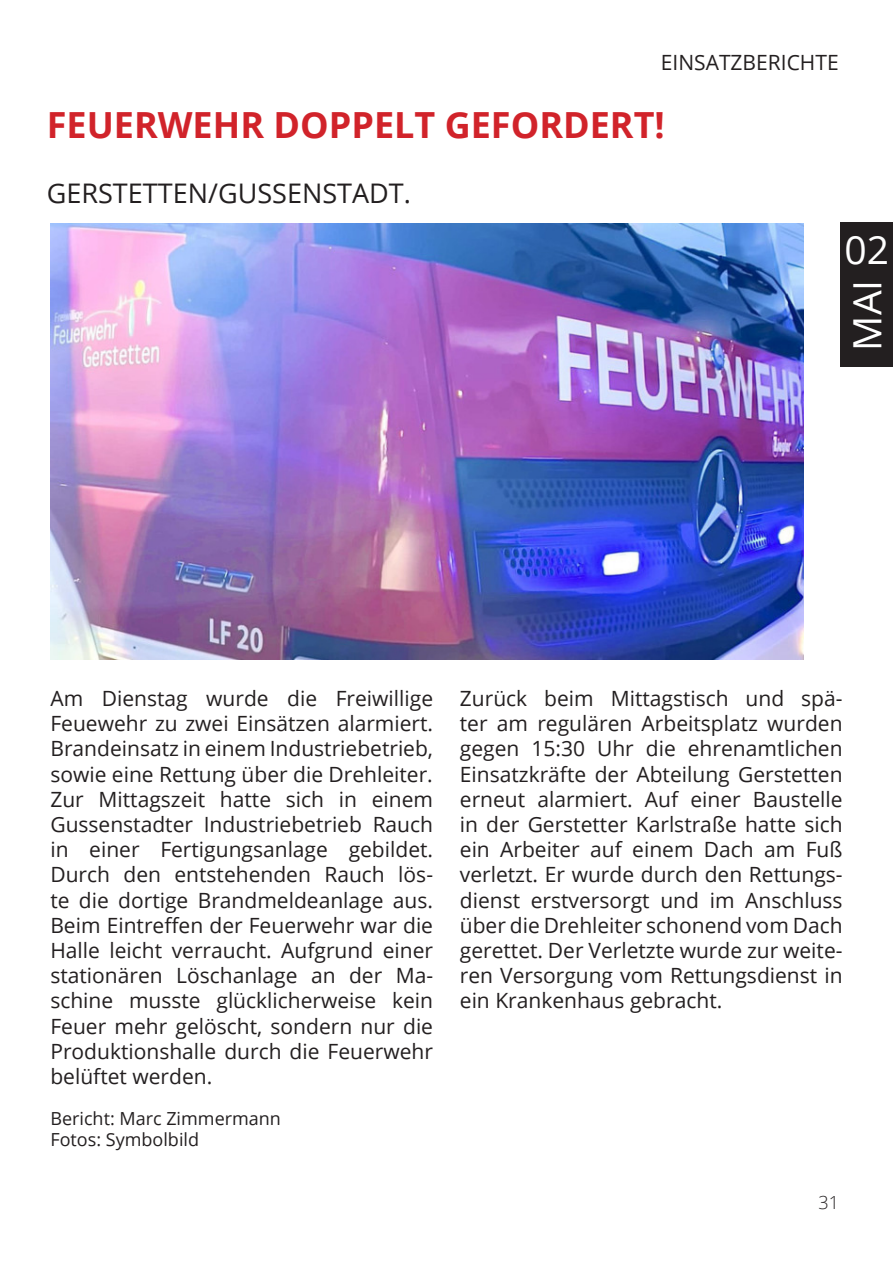
<style>
.page{position:relative;width:893px;height:1263px;background:#fff}
.page>*{position:absolute;margin:0;border:0;box-sizing:border-box;transform-origin:0 0}
.t1{font:39px "Open Sans";color:#fff}
.t2{font:700 36px "Open Sans";color:#d1232a}
.t3{font:27px "Open Sans";color:#231f20}
.t4{font:21px/25.2px "Open Sans";color:#231f20;text-align:justify}
.t5{font:18px/21.6px "Open Sans";color:#231f20}
.t6{font:300 18px "Open Sans";color:#231f20}
</style>
<div class="page">
<div style="left:841px;top:222px;width:52px;height:145px;background:#231f20"></div>
<img style="left:50px;top:223px;width:753px;height:436px">
<p class="t4" style="left:661px;top:52px;width:179px">EINSATZBERICHTE</p>
<h2 class="t2" style="left:47px;top:111px;width:620px">FEUERWEHR DOPPELT GEFORDERT!</h2>
<p class="t3" style="left:47px;top:175px;width:366px">GERSTETTEN/GUSSENSTADT.</p>
<h1 class="t1" style="left:845px;top:234px;width:46px">02</h1>
<h1 class="t1" style="left:851px;top:351px;width:72px;rotate:-90deg">MAI</h1>
<p class="t4" style="left:50px;top:688px;width:384px">Am Dienstag wurde die Freiwillige Feuewehr zu zwei Einsätzen alarmiert.<br>Brandeinsatz in einem Industriebetrieb, sowie eine Rettung über die Drehleiter.<br>Zur Mittagszeit hatte sich in einem Gussenstadter Industriebetrieb Rauch in einer Fertigungsanlage gebildet.<br>Durch den entstehenden Rauch lös&shy;te die dortige Brandmeldeanlage aus.<br>Beim Eintreffen der Feuerwehr war die Halle leicht verraucht. Aufgrund einer stationären Löschanlage an der Ma&shy;schine musste glücklicherweise kein Feuer mehr gelöscht, sondern nur die Produktionshalle durch die Feuerwehr belüftet werden.</p>
<p class="t4" style="left:460px;top:688px;width:384px">Zurück beim Mittagstisch und spä&shy;ter am regulären Arbeitsplatz wurden gegen 15:30 Uhr die ehrenamtlichen Einsatzkräfte der Abteilung Gerstetten erneut alarmiert. Auf einer Baustelle in der Gerstetter Karlstraße hatte sich ein Arbeiter auf einem Dach am Fuß verletzt. Er wurde durch den Rettungs&shy;dienst erstversorgt und im Anschluss über die Drehleiter schonend vom Dach gerettet. Der Verletzte wurde zur weite&shy;ren Versorgung vom Rettungsdienst in ein Krankenhaus gebracht.</p>
<p class="t5" style="left:50px;top:1109px;width:232px">Bericht: Marc Zimmermann<br>Fotos: Symbolbild</p>
<p class="t6" style="left:818px;top:1195px;width:22px">31</p>
</div>
